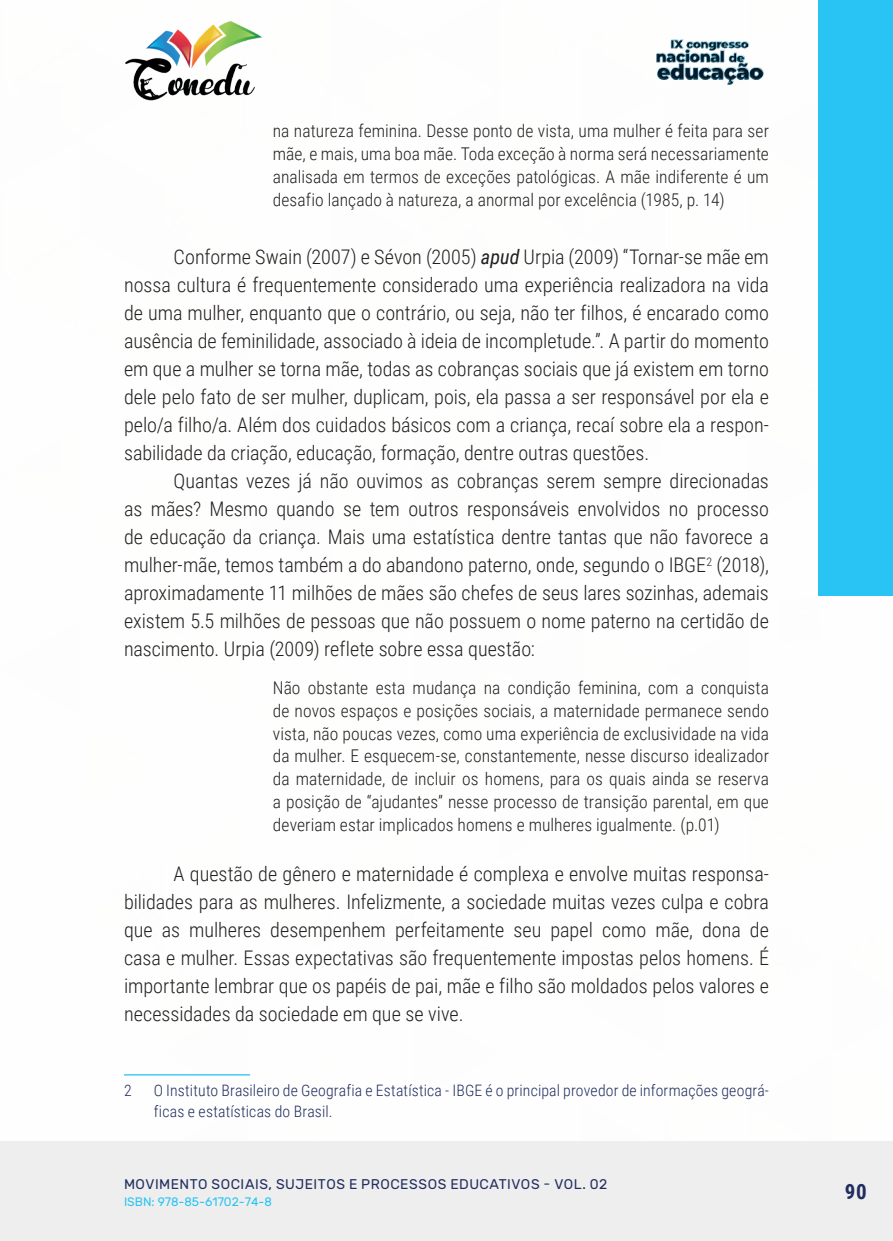
<style>
.page{position:relative;width:893px;height:1241px;background:#fff}
.page>*{position:absolute;margin:0;border:0;box-sizing:border-box;transform-origin:0 0}
.t1{font:700 21px "Roboto Condensed";color:#202d5e}
._9_CORPO{font:300 20.12px/28px "Roboto Condensed";color:#231f20;text-align:justify}
._16_CITACAO{font:300 17.5px/22.8px "Roboto Condensed";letter-spacing:.005em;color:#231f20;text-align:justify}
._24_RODAPE{font:300 15.75px/21px "Roboto Condensed";letter-spacing:.01em;color:#202d5e}
.t2{font:14px "Rubik";letter-spacing:.035em;color:#202d5e}
.t3{font:12.25px "Rubik";color:#29c4f3}
.s1{font-weight:400;font-style:italic}
</style>
<div class="page">
<div style="left:0;top:1141px;width:893px;height:99px;background:#eeeeef"></div>
<div style="left:819px;top:0;width:74px;height:595px;background:#29c4f3"></div>
<img style="left:125px;top:20px;width:137px;height:81px">
<img style="left:656px;top:39px;width:108px;height:46px">
<hr style="left:124px;top:1073px;width:126px;height:2px;background:#29c4f3">
<p class="_16_CITACAO" style="left:273px;top:119px;width:498px">na natureza feminina. Desse ponto de vista, uma mulher é feita para ser mãe, e mais, uma boa mãe. Toda exceção à norma será necessariamente analisada em termos de exceções patológicas. A mãe indiferente é um desafio lançado à natureza, a anormal por excelência (1985, p. 14)</p>
<p class="_9_CORPO" style="left:124px;top:242px;width:646px;text-indent:50px">Conforme Swain (2007) e Sévon (2005) <span class="s1">apud</span> Urpia (2009) “Tornar-se mãe em nossa cultura é frequentemente considerado uma experiência realizadora na vida de uma mulher, enquanto que o contrário, ou seja, não ter filhos, é encarado como ausência de feminilidade, associado à ideia de incompletude.”. A partir do momento em que a mulher se torna mãe, todas as cobranças sociais que já existem em torno dele pelo fato de ser mulher, duplicam, pois, ela passa a ser responsável por ela e pelo/a filho/a. Além dos cuidados básicos com a criança, recaí sobre ela a respon&shy;sabilidade da criação, educação, formação, dentre outras questões.</p>
<p class="_9_CORPO" style="left:124px;top:466px;width:646px;text-indent:50px">Quantas vezes já não ouvimos as cobranças serem sempre direcionadas as mães? Mesmo quando se tem outros responsáveis envolvidos no processo de educação da criança. Mais uma estatística dentre tantas que não favorece a mulher-mãe, temos também a do abandono paterno, onde, segundo o IBGE<sup>2</sup> (2018), aproximadamente 11 milhões de mães são chefes de seus lares sozinhas, ademais existem 5.5 milhões de pessoas que não possuem o nome paterno na certidão de nascimento. Urpia (2009) reflete sobre essa questão:</p>
<p class="_16_CITACAO" style="left:273px;top:675px;width:498px">Não obstante esta mudança na condição feminina, com a conquista de novos espaços e posições sociais, a maternidade permanece sendo vista, não poucas vezes, como uma experiência de exclusividade na vida da mulher. E esquecem-se, constantemente, nesse discurso idealizador da maternidade, de incluir os homens, para os quais ainda se reserva a posição de “ajudantes” nesse processo de transição parental, em que deveriam estar implicados homens e mulheres igualmente. (p.01)</p>
<p class="_9_CORPO" style="left:124px;top:858px;width:646px;text-indent:50px">A questão de gênero e maternidade é complexa e envolve muitas responsa&shy;bilidades para as mulheres. Infelizmente, a sociedade muitas vezes culpa e cobra que as mulheres desempenhem perfeitamente seu papel como mãe, dona de casa e mulher. Essas expectativas são frequentemente impostas pelos homens. É importante lembrar que os papéis de pai, mãe e filho são moldados pelos valores e necessidades da sociedade em que se vive.</p>
<p class="_24_RODAPE" style="left:124px;top:1078px;width:9px">2</p>
<p class="_24_RODAPE" style="left:154px;top:1078px;width:617px">O Instituto Brasileiro de Geografia e Estatística - IBGE é o principal provedor de informações geográ&shy;ficas e estatísticas do Brasil.</p>
<p class="t2" style="left:124px;top:1175px;width:485px">MOVIMENTO SOCIAIS, SUJEITOS E PROCESSOS EDUCATIVOS - VOL. 02</p>
<p class="t3" style="left:124px;top:1194px;width:149px">ISBN: 978-85-61702-74-8</p>
<p class="t1" style="left:845px;top:1176px;width:23px">90</p>
</div>
